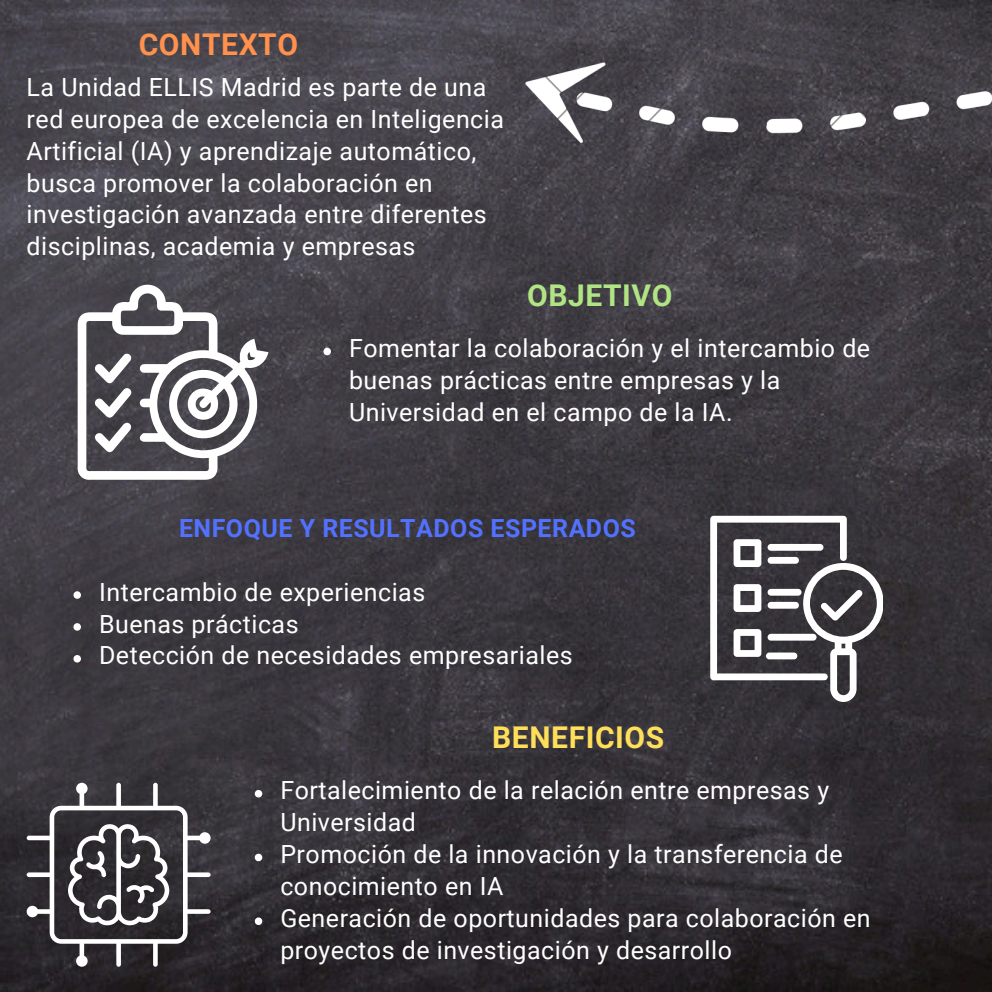
<style>
.page{position:relative;width:992px;height:992px;background:#fff}
.page>*{position:absolute;margin:0;border:0;box-sizing:border-box;transform-origin:0 0}
.t1{font:700 30px "Roboto";letter-spacing:.02em;color:#ffde59}
.t2{font:700 30px "Roboto";letter-spacing:.02em;color:#b1e584}
.t3{font:700 30px "Roboto";letter-spacing:.02em;color:#ff914d}
.t4{font:25px/32px "Roboto";letter-spacing:.02em;color:#fff}
.t5{font:700 25px "Roboto";letter-spacing:.02em;color:#5271ff}
</style>
<div class="page">
<img style="left:0;top:0;width:992px;height:992px">
<img style="left:525px;top:63px;width:467px;height:80px">
<svg style="left:710px;top:516px;width:173px;height:185px"></svg>
<svg style="left:78px;top:285px;width:190px;height:195px"></svg>
<svg style="left:27px;top:783px;width:183px;height:183px"></svg>
<svg style="left:323px;top:348px;width:8px;height:7px"></svg>
<svg style="left:73px;top:591px;width:8px;height:8px"></svg>
<svg style="left:73px;top:623px;width:8px;height:8px"></svg>
<svg style="left:73px;top:655px;width:8px;height:7px"></svg>
<svg style="left:255px;top:790px;width:7px;height:7px"></svg>
<svg style="left:255px;top:854px;width:7px;height:7px"></svg>
<svg style="left:255px;top:917px;width:7px;height:8px"></svg>
<p class="t3" style="left:139px;top:27px;width:161px">CONTEXTO</p>
<p class="t4" style="left:27px;top:71px;width:479px">La Unidad ELLIS Madrid es parte de una red europea de excelencia en Inteligencia Artificial (IA) y aprendizaje automático, busca promover la colaboración en investigación avanzada entre diferentes disciplinas, academia y empresas</p>
<p class="t2" style="left:527px;top:278px;width:147px">OBJETIVO</p>
<h1 class="t4" style="left:349px;top:333px;width:523px">Fomentar la colaboración y el intercambio de buenas prácticas entre empresas y la<br>Universidad en el campo de la IA.</h1>
<p class="t5" style="left:179px;top:514px;width:458px">ENFOQUE Y RESULTADOS ESPERADOS</p>
<h2 class="t4" style="left:99px;top:576px;width:328px">Intercambio de experiencias</h2>
<p class="t4" style="left:99px;top:608px;width:201px">Buenas prácticas</p>
<p class="t4" style="left:99px;top:640px;width:475px">Detección de necesidades empresariales</p>
<p class="t1" style="left:492px;top:720px;width:174px">BENEFICIOS</p>
<p class="t4" style="left:280px;top:775px;width:550px">Fortalecimiento de la relación entre empresas y<br>Universidad</p>
<h1 class="t4" style="left:280px;top:838px;width:564px">Promoción de la innovación y la transferencia de conocimiento en IA</h1>
<p class="t4" style="left:280px;top:902px;width:592px">Generación de oportunidades para colaboración en proyectos de investigación y desarrollo</p>
</div>
